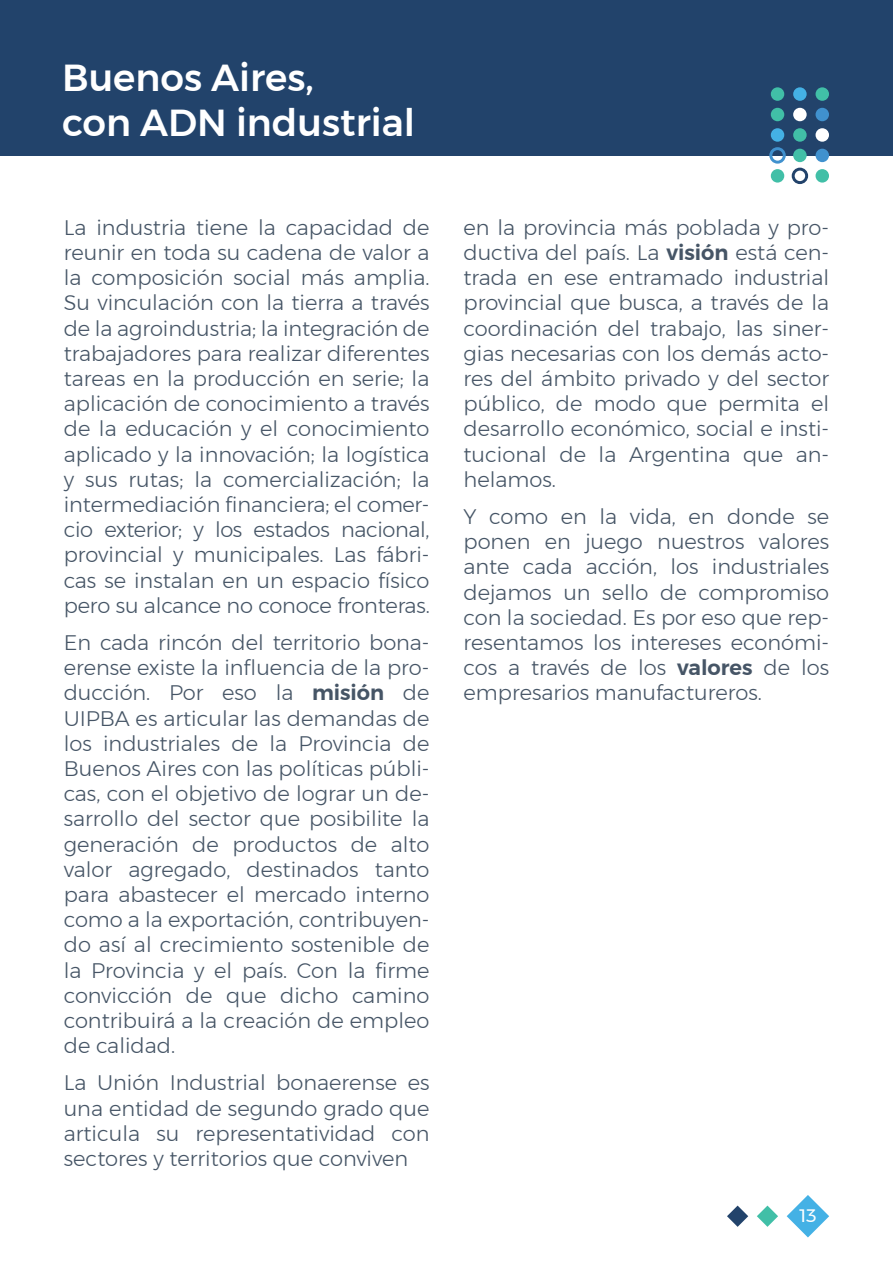
<style>
.page{position:relative;width:893px;height:1263px;background:#fff}
.page>*{position:absolute;margin:0;border:0;box-sizing:border-box;transform-origin:0 0}
.t1{font:500 37.5px/45px "Montserrat";color:#fff}
.t2{font:300 21px/25.2px "Montserrat";color:#465566;text-align:justify}
.t3{font:18px "Montserrat";color:#fff}
.s1{font-weight:600}
</style>
<div class="page">
<div style="left:0;top:0;width:893px;height:155px;background:#22436b"></div>
<div style="left:815px;top:87px;width:14px;height:14px;background:#41bfa7;border-radius:50%"></div>
<div style="left:815px;top:108px;width:14px;height:13px;background:#4091ce;border-radius:50%"></div>
<div style="left:815px;top:128px;width:14px;height:14px;background:#fff;border-radius:50%"></div>
<div style="left:815px;top:149px;width:14px;height:13px;background:#4091ce;border-radius:50%"></div>
<div style="left:815px;top:169px;width:14px;height:14px;background:#41bfa7;border-radius:50%"></div>
<div style="left:793px;top:87px;width:14px;height:14px;background:#44b1e5;border-radius:50%"></div>
<div style="left:793px;top:108px;width:14px;height:13px;background:#fff;border-radius:50%"></div>
<div style="left:793px;top:128px;width:14px;height:14px;background:#41bfa7;border-radius:50%"></div>
<div style="left:793px;top:149px;width:14px;height:13px;background:#41bfa7;border-radius:50%"></div>
<svg style="left:792px;top:168px;width:16px;height:16px"></svg>
<div style="left:771px;top:87px;width:13px;height:14px;background:#41bfa7;border-radius:50%"></div>
<div style="left:771px;top:108px;width:13px;height:13px;background:#41bfa7;border-radius:50%"></div>
<div style="left:771px;top:128px;width:13px;height:14px;background:#44b1e5;border-radius:50%"></div>
<svg style="left:769px;top:147px;width:17px;height:17px"></svg>
<div style="left:771px;top:169px;width:13px;height:14px;background:#41bfa7;border-radius:50%"></div>
<svg style="left:727px;top:1205px;width:21px;height:22px"></svg>
<svg style="left:757px;top:1205px;width:21px;height:22px"></svg>
<svg style="left:787px;top:1195px;width:42px;height:42px"></svg>
<h1 class="t1" style="left:62px;top:55px;width:355px">Buenos Aires,<br>con ADN industrial</h1>
<p class="t2" style="left:64px;top:214px;width:367px">La industria tiene la capacidad de reunir en toda su cadena de valor a la composición social más amplia.<br>Su vinculación con la tierra a través de la agroindustria; la integración de trabajadores para realizar diferentes tareas en la producción en serie; la aplicación de conocimiento a través de la educación y el conocimiento aplicado y la innovación; la logística y sus rutas; la comercialización; la intermediación financiera; el comer&shy;cio exterior; y los estados nacional, provincial y municipales. Las fábri&shy;cas se instalan en un espacio físico pero su alcance no conoce fronteras.</p>
<p class="t2" style="left:64px;top:630px;width:367px">En cada rincón del territorio bona&shy;erense existe la influencia de la pro&shy;ducción. Por eso la <span class="s1">misión</span> de UIPBA es articular las demandas de los industriales de la Provincia de Buenos Aires con las políticas públi&shy;cas, con el objetivo de lograr un de&shy;sarrollo del sector que posibilite la generación de productos de alto valor agregado, destinados tanto para abastecer el mercado interno como a la exportación, contribuyen&shy;do así al crecimiento sostenible de la Provincia y el país. Con la firme convicción de que dicho camino contribuirá a la creación de empleo de calidad.</p>
<p class="t2" style="left:64px;top:1070px;width:367px">La Unión Industrial bonaerense es una entidad de segundo grado que articula su representatividad con sectores y territorios que conviven</p>
<p class="t2" style="left:463px;top:214px;width:367px">en la provincia más poblada y pro&shy;ductiva del país. La <span class="s1">visión</span> está cen&shy;trada en ese entramado industrial provincial que busca, a través de la coordinación del trabajo, las siner&shy;gias necesarias con los demás acto&shy;res del ámbito privado y del sector público, de modo que permita el desarrollo económico, social e insti&shy;tucional de la Argentina que an&shy;helamos.</p>
<p class="t2" style="left:463px;top:504px;width:367px">Y como en la vida, en donde se ponen en juego nuestros valores ante cada acción, los industriales dejamos un sello de compromiso con la sociedad. Es por eso que rep&shy;resentamos los intereses económi&shy;cos a través de los <span class="s1">valores</span> de los empresarios manufactureros.</p>
<p class="t3" style="left:799px;top:1201px;width:19px">13</p>
</div>
